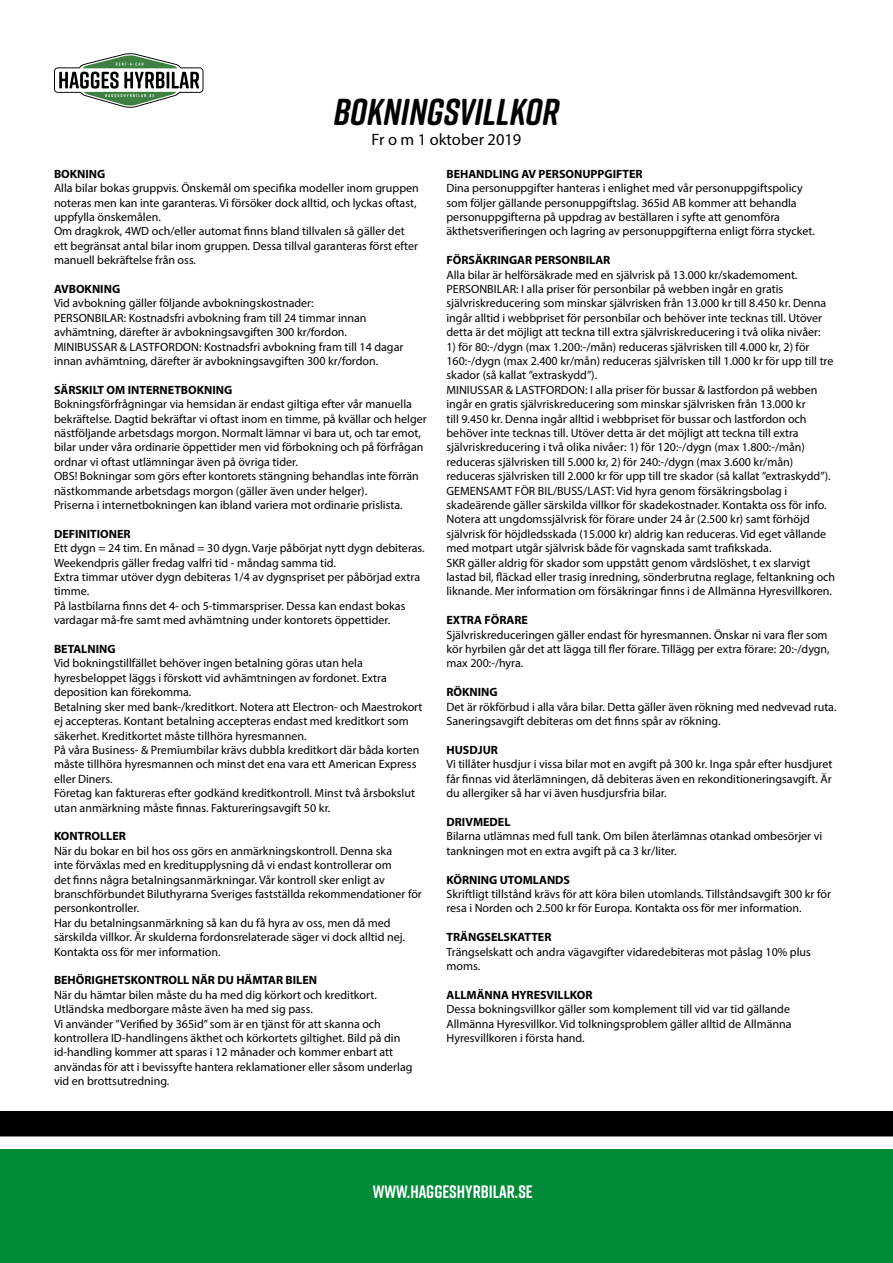
<style>
.page{position:relative;width:893px;height:1263px;background:#fff}
.page>*{position:absolute;margin:0;border:0;box-sizing:border-box;transform-origin:0 0}
.t1{font:italic 700 37.5px "Rift Soft";color:#000}
.t2{font:700 18px "Rift Soft";color:#fff}
.t3{font:16.5px "Myriad Pro";color:#000}
.t4{font:12px/14.4px "Myriad Pro";color:#000}
.t5{font:700 12px "Myriad Pro";color:#000}
</style>
<div class="page">
<div style="left:0;top:1150px;width:893px;height:113px;background:#008b39"></div>
<div style="left:0;top:1111px;width:893px;height:25px;background:#000"></div>
<svg style="left:54px;top:53px;width:149px;height:55px"></svg>
<h1 class="t1" style="left:334px;top:85px;width:227px">BOKNINGSVILLKOR</h1>
<h3 class="t3" style="left:372px;top:130px;width:151px">Fr o m 1 oktober 2019</h3>
<p class="t5" style="left:54px;top:166px;width:53px">BOKNING</p>
<p class="t4" style="left:54px;top:181px;width:366px">Alla bilar bokas gruppvis. Önskemål om specifika modeller inom gruppen noteras men kan inte garanteras. Vi försöker dock alltid, och lyckas oftast, uppfylla önskemålen.<br>Om dragkrok, 4WD och/eller automat finns bland tillvalen så gäller det ett begränsat antal bilar inom gruppen. Dessa tillval garanteras först efter manuell bekräftelse från oss.</p>
<p class="t5" style="left:54px;top:281px;width:68px">AVBOKNING</p>
<p class="t4" style="left:54px;top:296px;width:351px">Vid avbokning gäller följande avbokningskostnader:<br>PERSONBILAR: Kostnadsfri avbokning fram till 24 timmar innan avhämtning, därefter är avbokningsavgiften 300 kr/fordon.<br>MINIBUSSAR &amp; LASTFORDON: Kostnadsfri avbokning fram till 14 dagar innan avhämtning, därefter är avbokningsavgiften 300 kr/fordon.</p>
<p class="t5" style="left:54px;top:382px;width:180px">SÄRSKILT OM INTERNETBOKNING</p>
<p class="t4" style="left:54px;top:397px;width:374px">Bokningsförfrågningar via hemsidan är endast giltiga efter vår manuella bekräftelse. Dagtid bekräftar vi oftast inom en timme, på kvällar och helger nästföljande arbetsdags morgon. Normalt lämnar vi bara ut, och tar emot, bilar under våra ordinarie öppettider men vid förbokning och på förfrågan ordnar vi oftast utlämningar även på övriga tider.<br>OBS! Bokningar som görs efter kontorets stängning behandlas inte förrän nästkommande arbetsdags morgon (gäller även under helger).<br>Priserna i internetbokningen kan ibland variera mot ordinarie prislista.</p>
<p class="t5" style="left:54px;top:526px;width:78px">DEFINITIONER</p>
<p class="t4" style="left:54px;top:541px;width:372px">Ett dygn = 24 tim. En månad = 30 dygn. Varje påbörjat nytt dygn debiteras.<br>Weekendpris gäller fredag valfri tid - måndag samma tid.<br>Extra timmar utöver dygn debiteras 1/4 av dygnspriset per påbörjad extra timme.<br>På lastbilarna finns det 4- och 5-timmarspriser. Dessa kan endast bokas vardagar må-fre samt med avhämtning under kontorets öppettider.</p>
<p class="t5" style="left:54px;top:641px;width:63px">BETALNING</p>
<p class="t4" style="left:54px;top:656px;width:370px">Vid bokningstillfället behöver ingen betalning göras utan hela hyresbeloppet läggs i förskott vid avhämtningen av fordonet. Extra deposition kan förekomma.<br>Betalning sker med bank-/kreditkort. Notera att Electron- och Maestrokort ej accepteras. Kontant betalning accepteras endast med kreditkort som säkerhet. Kreditkortet måste tillhöra hyresmannen.<br>På våra Business- &amp; Premiumbilar krävs dubbla kreditkort där båda korten måste tillhöra hyresmannen och minst det ena vara ett American Express eller Diners.<br>Företag kan faktureras efter godkänd kreditkontroll. Minst två årsbokslut utan anmärkning måste finnas. Faktureringsavgift 50 kr.</p>
<p class="t5" style="left:54px;top:828px;width:73px">KONTROLLER</p>
<p class="t4" style="left:54px;top:843px;width:369px">När du bokar en bil hos oss görs en anmärkningskontroll. Denna ska<br>inte förväxlas med en kreditupplysning då vi endast kontrollerar om<br>det finns några betalningsanmärkningar. Vår kontroll sker enligt av branschförbundet Biluthyrarna Sveriges fastställda rekommendationer för personkontroller.<br>Har du betalningsanmärkning så kan du få hyra av oss, men då med särskilda villkor. Är skulderna fordonsrelaterade säger vi dock alltid nej.<br>Kontakta oss för mer information.</p>
<p class="t5" style="left:54px;top:972px;width:265px">BEHÖRIGHETSKONTROLL NÄR DU HÄMTAR BILEN</p>
<p class="t4" style="left:54px;top:987px;width:360px">När du hämtar bilen måste du ha med dig körkort och kreditkort.<br>Utländska medborgare måste även ha med sig pass.<br>Vi använder ”Verified by 365id” som är en tjänst för att skanna och kontrollera ID-handlingens äkthet och körkortets giltighet. Bild på din id-handling kommer att sparas i 12 månader och kommer enbart att användas för att i bevissyfte hantera reklamationer eller såsom underlag vid en brottsutredning.</p>
<p class="t5" style="left:446px;top:166px;width:198px">BEHANDLING AV PERSONUPPGIFTER</p>
<p class="t4" style="left:446px;top:181px;width:370px">Dina personuppgifter hanteras i enlighet med vår personuppgiftspolicy som följer gällande personuppgiftslag. 365id AB kommer att behandla personuppgifterna på uppdrag av beställaren i syfte att genomföra äkthetsverifieringen och lagring av personuppgifterna enligt förra stycket.</p>
<p class="t5" style="left:446px;top:252px;width:165px">FÖRSÄKRINGAR PERSONBILAR</p>
<p class="t4" style="left:446px;top:267px;width:381px">Alla bilar är helförsäkrade med en självrisk på 13.000 kr/skademoment.<br>PERSONBILAR: I alla priser för personbilar på webben ingår en gratis självriskreducering som minskar självrisken från 13.000 kr till 8.450 kr. Denna ingår alltid i webbpriset för personbilar och behöver inte tecknas till. Utöver detta är det möjligt att teckna till extra självriskreducering i två olika nivåer:</p>
<p class="t4" style="left:446px;top:339px;width:390px">1) för 80:-/dygn (max 1.200:-/mån) reduceras självrisken till 4.000 kr, 2) för 160:-/dygn (max 2.400 kr/mån) reduceras självrisken till 1.000 kr för upp till tre skador (så kallat ”extraskydd”).<br>MINIUSSAR &amp; LASTFORDON: I alla priser för bussar &amp; lastfordon på webben ingår en gratis självriskreducering som minskar självrisken från 13.000 kr<br>till 9.450 kr. Denna ingår alltid i webbpriset för bussar och lastfordon och behöver inte tecknas till. Utöver detta är det möjligt att teckna till extra självriskreducering i två olika nivåer: 1) för 120:-/dygn (max 1.800:-/mån) reduceras självrisken till 5.000 kr, 2) för 240:-/dygn (max 3.600 kr/mån) reduceras självrisken till 2.000 kr för upp till tre skador (så kallat ”extraskydd”).<br>GEMENSAMT FÖR BIL/BUSS/LAST: Vid hyra genom försäkringsbolag i skadeärende gäller särskilda villkor för skadekostnader. Kontakta oss för info.<br>Notera att ungdomssjälvrisk för förare under 24 år (2.500 kr) samt förhöjd självrisk för höjdledsskada (15.000 kr) aldrig kan reduceras. Vid eget vållande med motpart utgår självrisk både för vagnskada samt trafikskada.<br>SKR gäller aldrig för skador som uppstått genom vårdslöshet, t ex slarvigt lastad bil, fläckad eller trasig inredning, sönderbrutna reglage, feltankning och liknande. Mer information om försäkringar finns i de Allmänna Hyresvillkoren.</p>
<p class="t5" style="left:446px;top:612px;width:83px">EXTRA FÖRARE</p>
<p class="t4" style="left:446px;top:627px;width:385px">Självriskreduceringen gäller endast för hyresmannen. Önskar ni vara fler som kör hyrbilen går det att lägga till fler förare. Tillägg per extra förare: 20:-/dygn, max 200:-/hyra.</p>
<p class="t5" style="left:446px;top:684px;width:53px">RÖKNING</p>
<p class="t4" style="left:446px;top:699px;width:392px">Det är rökförbud i alla våra bilar. Detta gäller även rökning med nedvevad ruta.<br>Saneringsavgift debiteras om det finns spår av rökning.</p>
<p class="t5" style="left:446px;top:742px;width:53px">HUSDJUR</p>
<p class="t4" style="left:446px;top:757px;width:387px;text-align:justify">Vi tillåter husdjur i vissa bilar mot en avgift på 300 kr. Inga spår efter husdjuret får finnas vid återlämningen, då debiteras även en rekonditioneringsavgift. Är du allergiker så har vi även husdjursfria bilar.</p>
<p class="t5" style="left:446px;top:814px;width:65px">DRIVMEDEL</p>
<p class="t4" style="left:446px;top:829px;width:377px">Bilarna utlämnas med full tank. Om bilen återlämnas otankad ombesörjer vi tankningen mot en extra avgift på ca 3 kr/liter.</p>
<p class="t5" style="left:446px;top:872px;width:125px">KÖRNING UTOMLANDS</p>
<p class="t4" style="left:446px;top:886px;width:386px">Skriftligt tillstånd krävs för att köra bilen utomlands. Tillståndsavgift 300 kr för resa i Norden och 2.500 kr för Europa. Kontakta oss för mer information.</p>
<p class="t5" style="left:446px;top:929px;width:106px">TRÄNGSELSKATTER</p>
<p class="t4" style="left:446px;top:944px;width:366px">Trängselskatt och andra vägavgifter vidaredebiteras mot påslag 10% plus moms.</p>
<p class="t5" style="left:446px;top:987px;width:148px">ALLMÄNNA HYRESVILLKOR</p>
<p class="t4" style="left:446px;top:1002px;width:347px">Dessa bokningsvillkor gäller som komplement till vid var tid gällande<br>Allmänna Hyresvillkor. Vid tolkningsproblem gäller alltid de Allmänna<br>Hyresvillkoren i första hand.</p>
<h2 class="t2" style="left:373px;top:1178px;width:161px">WWW.HAGGESHYRBILAR.SE</h2>
</div>
